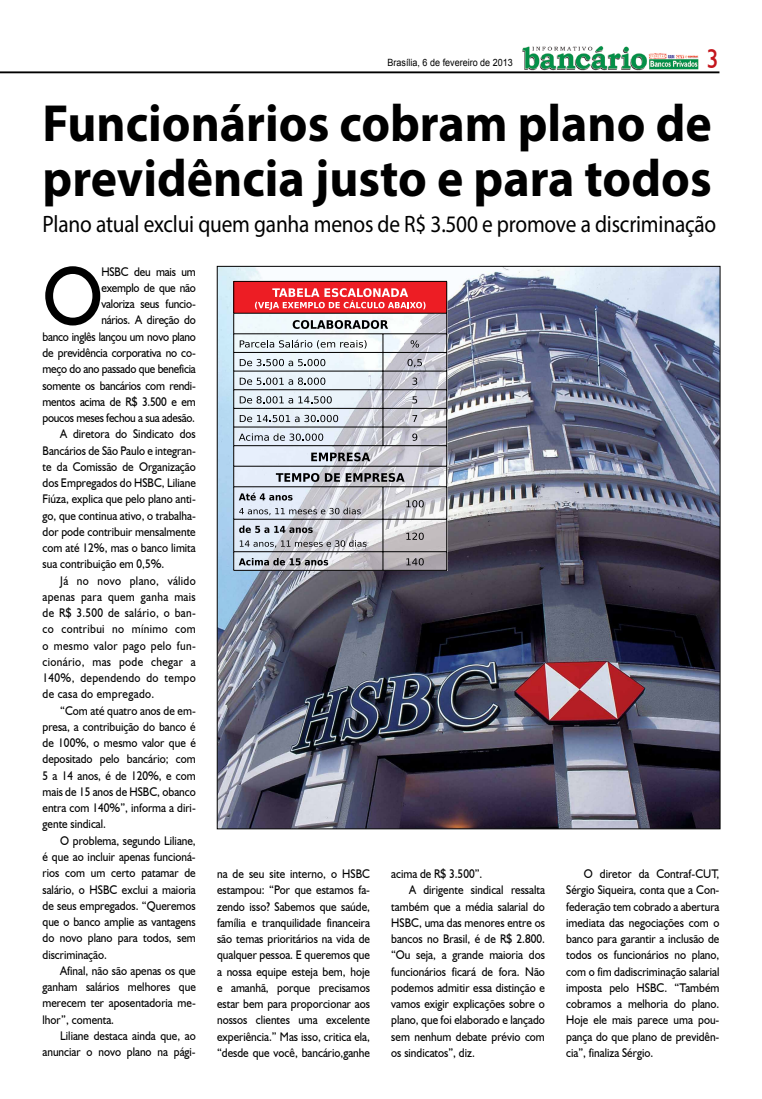
<style>
.page{position:relative;width:762px;height:1099px;background:#fff}
.page>*{position:absolute;margin:0;border:0;box-sizing:border-box;transform-origin:0 0}
.t1{font:83.88px "Humanist 521 BT";color:#000;scale:.9 1}
.t2{font:700 52.5px/55px "Myriad Pro";color:#000;scale:.95 1}
.t3{font:26.88px "Humanist 521 BT";color:#c4161c;scale:.9 1}
.t4{font:23.75px "Myriad Pro";letter-spacing:-.01em;color:#000;scale:.9 1}
.t5{font:12.5px/16.2px "Humanist 521 BT";color:#000;text-align:justify;scale:.9 1}
.t6{font:12.5px "Humanist 521 BT";letter-spacing:-.02em;color:#000;scale:.9 1}
.t7{font:12.5px "Humanist 521 BT";letter-spacing:.03em;color:#000;scale:.9 1}
.t8{font:10px "Arial";color:#000;scale:.9 1}
</style>
<div class="page">
<hr style="left:0;top:71px;width:719px;height:2px;background:#000">
<img style="left:522px;top:46px;width:177px;height:24px">
<img style="left:219px;top:268px;width:499px;height:559px">
<img style="left:234px;top:314px;width:212px;height:256px">
<div style="left:234px;top:281px;width:213px;height:32px;background:#ed1d24"></div>
<hr style="left:233px;top:281px;width:150px;height:1px;background:#000">
<hr style="left:233px;top:282px;width:1px;height:31px;background:#000">
<hr style="left:383px;top:281px;width:64px;height:1px;background:#000">
<hr style="left:446px;top:282px;width:1px;height:31px;background:#000">
<hr style="left:383px;top:313px;width:64px;height:1px;background:#000">
<hr style="left:383px;top:333px;width:64px;height:1px;background:#000">
<hr style="left:383px;top:352px;width:64px;height:1px;background:#000">
<hr style="left:383px;top:371px;width:64px;height:1px;background:#000">
<hr style="left:383px;top:389px;width:64px;height:1px;background:#000">
<hr style="left:383px;top:408px;width:64px;height:1px;background:#000">
<hr style="left:383px;top:426px;width:64px;height:1px;background:#000">
<hr style="left:383px;top:445px;width:64px;height:1px;background:#000">
<hr style="left:383px;top:466px;width:64px;height:1px;background:#000">
<svg style="left:446px;top:314px;width:1px;height:172px"></svg>
<hr style="left:233px;top:486px;width:150px;height:1px;background:#000">
<hr style="left:233px;top:487px;width:1px;height:32px;background:#000">
<hr style="left:383px;top:486px;width:64px;height:1px;background:#000">
<hr style="left:383px;top:487px;width:1px;height:32px;background:#000">
<hr style="left:446px;top:487px;width:1px;height:32px;background:#000">
<hr style="left:233px;top:519px;width:150px;height:1px;background:#000">
<hr style="left:233px;top:519px;width:1px;height:32px;background:#000">
<hr style="left:383px;top:519px;width:64px;height:1px;background:#000">
<hr style="left:383px;top:519px;width:1px;height:32px;background:#000">
<hr style="left:446px;top:519px;width:1px;height:32px;background:#000">
<hr style="left:233px;top:551px;width:150px;height:1px;background:#000">
<hr style="left:383px;top:551px;width:64px;height:1px;background:#000">
<svg style="left:383px;top:552px;width:1px;height:18px"></svg>
<svg style="left:446px;top:552px;width:1px;height:18px"></svg>
<hr style="left:233px;top:570px;width:150px;height:1px;background:#000">
<hr style="left:383px;top:570px;width:64px;height:1px;background:#000">
<svg style="left:233px;top:288px;width:192px;height:198px"></svg>
<svg style="left:239px;top:492px;width:53px;height:8px"></svg>
<svg style="left:239px;top:507px;width:122px;height:8px"></svg>
<svg style="left:406px;top:500px;width:18px;height:7px"></svg>
<svg style="left:239px;top:525px;width:74px;height:8px"></svg>
<svg style="left:406px;top:532px;width:18px;height:8px"></svg>
<svg style="left:233px;top:540px;width:133px;height:30px;background:#b2b4ba"></svg>
<svg style="left:406px;top:558px;width:18px;height:7px"></svg>
<p class="t8" style="left:388px;top:56px;width:140px">Brasília, 6 de fevereiro de 2013</p>
<h3 class="t3" style="left:706px;top:43px;width:15px">3</h3>
<h2 class="t2" style="left:43px;top:94px;width:706px">Funcionários cobram plano de previdência justo e para todos</h2>
<h3 class="t4" style="left:43px;top:209px;width:750px">Plano atual exclui quem ganha menos de R$ 3.500 e promove a discriminação</h3>
<h1 class="t1" style="left:43px;top:244px;width:69px">O</h1>
<p class="t6" style="left:101px;top:264px;width:106px">HSBC deu mais um</p>
<p class="t6" style="left:101px;top:280px;width:106px">exemplo de que não</p>
<p class="t6" style="left:101px;top:296px;width:106px">valoriza seus funcio-</p>
<p class="t6" style="left:101px;top:312px;width:106px">nários. A direção do</p>
<p class="t6" style="left:43px;top:329px;width:172px">banco inglês lançou um novo plano</p>
<p class="t6" style="left:43px;top:345px;width:172px">de previdência corporativa no co-</p>
<p class="t6" style="left:43px;top:361px;width:172px">meço do ano passado que beneficia</p>
<p class="t6" style="left:43px;top:377px;width:172px">somente os bancários com rendi-</p>
<p class="t6" style="left:43px;top:394px;width:172px">mentos acima de R$ 3.500 e em</p>
<p class="t6" style="left:43px;top:410px;width:171px">poucos meses fechou a sua adesão.</p>
<p class="t5" style="left:60px;top:425px;width:152px">A diretora do Sindicato dos</p>
<p class="t5" style="left:43px;top:442px;width:172px">Bancários de São Paulo e integran-</p>
<p class="t5" style="left:43px;top:458px;width:172px">te da Comissão de Organização</p>
<p class="t5" style="left:43px;top:474px;width:172px">dos Empregados do HSBC, Liliane</p>
<p class="t5" style="left:43px;top:490px;width:172px">Fiúza, explica que pelo plano anti-</p>
<p class="t5" style="left:43px;top:507px;width:172px">go, que continua ativo, o trabalha-</p>
<p class="t5" style="left:43px;top:523px;width:172px">dor pode contribuir mensalmente</p>
<p class="t5" style="left:43px;top:539px;width:172px">com até 12%, mas o banco limita</p>
<p class="t5" style="left:43px;top:555px;width:137px">sua contribuição em 0,5%.</p>
<p class="t7" style="left:60px;top:572px;width:152px">Já no novo plano, válido</p>
<p class="t7" style="left:43px;top:589px;width:172px">apenas para quem ganha mais</p>
<p class="t7" style="left:43px;top:605px;width:172px">de R$ 3.500 de salário, o ban-</p>
<p class="t7" style="left:43px;top:621px;width:172px">co contribui no mínimo com</p>
<p class="t7" style="left:43px;top:637px;width:172px">o mesmo valor pago pelo fun-</p>
<p class="t7" style="left:43px;top:654px;width:172px">cionário, mas pode chegar a</p>
<p class="t7" style="left:43px;top:670px;width:172px">140%, dependendo do tempo</p>
<p class="t7" style="left:43px;top:686px;width:126px">de casa do empregado.</p>
<p class="t5" style="left:60px;top:702px;width:152px">“Com até quatro anos de em-</p>
<p class="t5" style="left:43px;top:718px;width:172px">presa, a contribuição do banco é</p>
<p class="t5" style="left:43px;top:734px;width:172px">de 100%, o mesmo valor que é</p>
<p class="t5" style="left:43px;top:750px;width:172px">depositado pelo bancário; com</p>
<p class="t5" style="left:43px;top:767px;width:172px">5 a 14 anos, é de 120%, e com</p>
<p class="t5" style="left:43px;top:783px;width:172px">mais de 15 anos de HSBC, obanco</p>
<p class="t5" style="left:43px;top:799px;width:172px">entra com 140%”, informa a diri-</p>
<p class="t5" style="left:43px;top:815px;width:72px">gente sindical.</p>
<p class="t5" style="left:60px;top:832px;width:152px">O problema, segundo Liliane,</p>
<p class="t5" style="left:43px;top:848px;width:172px">é que ao incluir apenas funcioná-</p>
<p class="t5" style="left:43px;top:864px;width:172px">rios com um certo patamar de</p>
<p class="t5" style="left:43px;top:880px;width:172px">salário, o HSBC exclui a maioria</p>
<p class="t5" style="left:43px;top:897px;width:172px">de seus empregados. “Queremos</p>
<p class="t5" style="left:43px;top:913px;width:172px">que o banco amplie as vantagens</p>
<p class="t5" style="left:43px;top:929px;width:172px">do novo plano para todos, sem</p>
<p class="t5" style="left:43px;top:945px;width:73px">discriminação.</p>
<p class="t5" style="left:60px;top:962px;width:152px">Afinal, não são apenas os que</p>
<p class="t5" style="left:43px;top:978px;width:172px">ganham salários melhores que</p>
<p class="t5" style="left:43px;top:994px;width:172px">merecem ter aposentadoria me-</p>
<p class="t5" style="left:43px;top:1010px;width:81px">lhor”, comenta.</p>
<p class="t5" style="left:60px;top:1027px;width:152px">Liliane destaca ainda que, ao</p>
<p class="t5" style="left:43px;top:1043px;width:172px">anunciar o novo plano na pági-</p>
<p class="t5" style="left:217px;top:865px;width:171px">na de seu site interno, o HSBC estampou: “Por que estamos fa&shy;zendo isso? Sabemos que saúde, família e tranquilidade financeira são temas prioritários na vida de qualquer pessoa. E queremos que a nossa equipe esteja bem, hoje e amanhã, porque precisamos estar bem para proporcionar aos nossos clientes uma excelente experiência.” Mas isso, critica ela, “desde que você, bancário,ganhe</p>
<p class="t5" style="left:391px;top:865px;width:103px">acima de R$ 3.500”.</p>
<p class="t5" style="left:409px;top:881px;width:152px">A dirigente sindical ressalta</p>
<p class="t5" style="left:391px;top:898px;width:172px">também que a média salarial do</p>
<p class="t5" style="left:391px;top:914px;width:172px">HSBC, uma das menores entre os</p>
<p class="t5" style="left:391px;top:930px;width:172px">bancos no Brasil, é de R$ 2.800.</p>
<p class="t5" style="left:391px;top:946px;width:172px">“Ou seja, a grande maioria dos</p>
<p class="t5" style="left:391px;top:963px;width:172px">funcionários ficará de fora. Não</p>
<p class="t5" style="left:391px;top:979px;width:172px">podemos admitir essa distinção e</p>
<p class="t5" style="left:391px;top:995px;width:172px">vamos exigir explicações sobre o</p>
<p class="t5" style="left:391px;top:1011px;width:172px">plano, que foi elaborado e lançado</p>
<p class="t5" style="left:391px;top:1028px;width:172px">sem nenhum debate prévio com</p>
<p class="t5" style="left:391px;top:1044px;width:94px">os sindicatos”, diz.</p>
<p class="t5" style="left:566px;top:865px;width:172px;text-indent:18px">O diretor da Contraf-CUT, Sérgio Siqueira, conta que a Con&shy;federação tem cobrado a abertura imediata das negociações com o banco para garantir a inclusão de todos os funcionários no plano, com o fim dadiscriminação salarial imposta pelo HSBC. “Também cobramos a melhoria do plano.<br>Hoje ele mais parece uma pou&shy;pança do que plano de previdên&shy;cia”, finaliza Sérgio.</p>
</div>
